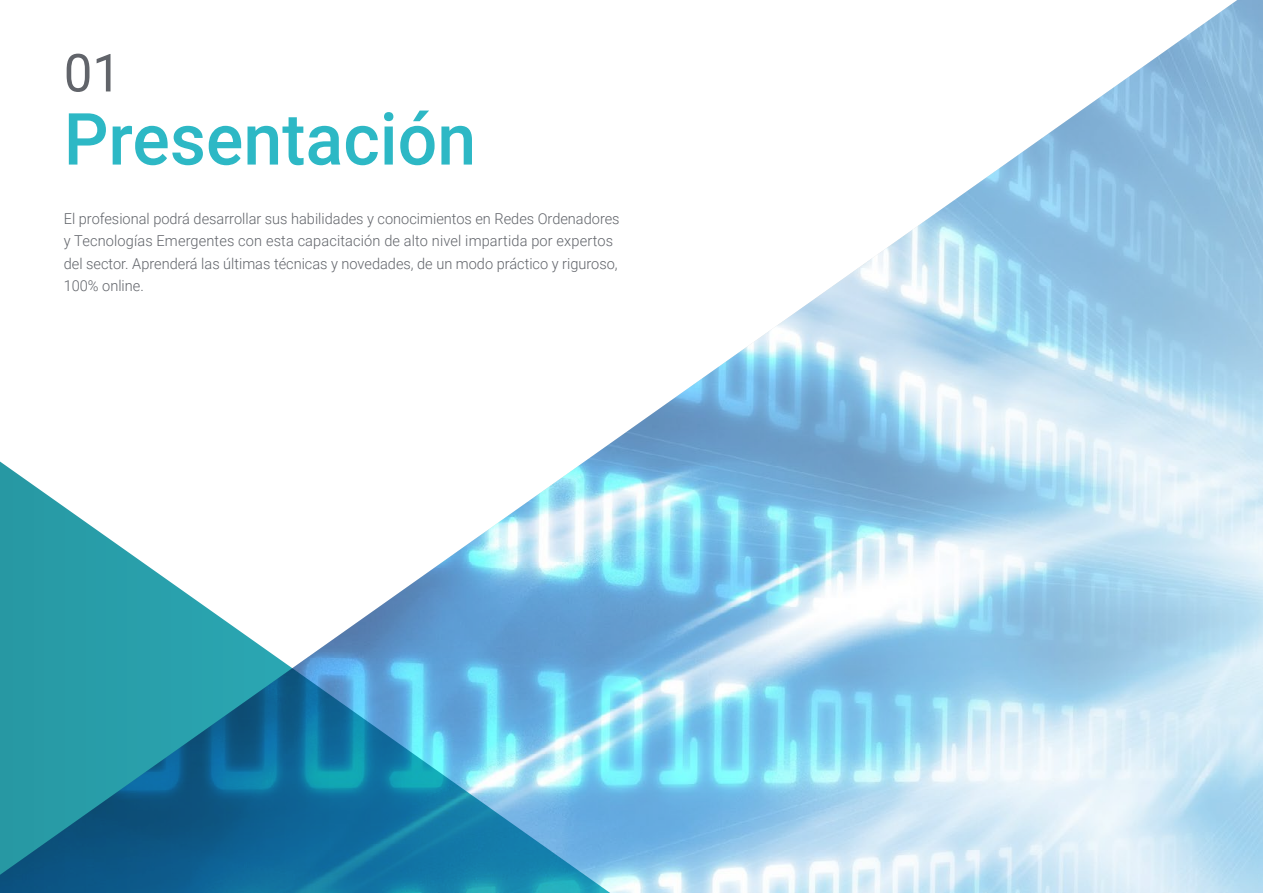
<style>
.page{position:relative;width:1263px;height:893px;background:#fff}
.page>*{position:absolute;margin:0;border:0;box-sizing:border-box;transform-origin:0 0}
.t1{font:500 72px "Roboto";color:#2db8c5}
.t2{font:52.5px "Roboto";color:#61646a}
.t3{font:300 15px/22.5px "Roboto";color:#61646a}
</style>
<div class="page">
<img style="left:606px;top:0;width:657px;height:893px">
<svg style="left:0;top:446px;width:640px;height:447px"></svg>
<h2 class="t2" style="left:64px;top:36px;width:59px">01</h2>
<h1 class="t1" style="left:64px;top:89px;width:414px">Presentación</h1>
<p class="t3" style="left:64px;top:207px;width:557px">El profesional podrá desarrollar sus habilidades y conocimientos en Redes Ordenadores y Tecnologías Emergentes con esta capacitación de alto nivel impartida por expertos del sector. Aprenderá las últimas técnicas y novedades, de un modo práctico y riguroso, 100% online.</p>
</div>
